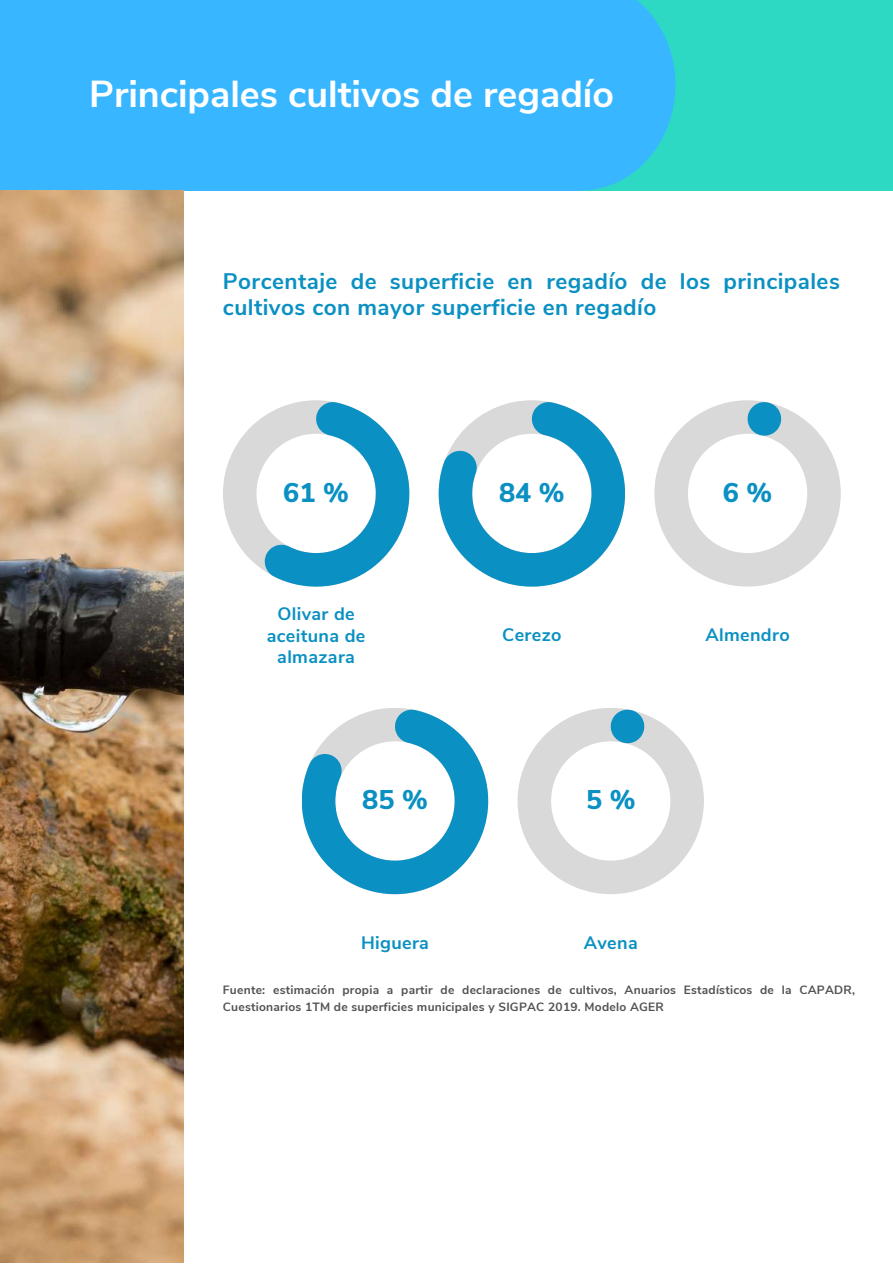
<style>
.page{position:relative;width:893px;height:1264px;background:#fff}
.page>*{position:absolute;margin:0;border:0;box-sizing:border-box;transform-origin:0 0}
.t1{font:700 37.5px "Nunito Sans";color:#fff}
.t2{font:800 27px "Nunito Sans";color:#0a90c2}
.t3{font:700 22.5px/25.8px "Nunito Sans";letter-spacing:.02em;color:#0a90c2}
.t4{font:700 18px/21.3px "Nunito Sans";letter-spacing:.02em;color:#0a90c2;text-align:center}
.t5{font:700 12px/17px "Nunito Sans";letter-spacing:.02em;color:#525252}
</style>
<div class="page">
<div style="left:580px;top:0;width:312px;height:191px;background:#2ed9c3"></div>
<div style="left:0;top:0;width:580px;height:191px;background:#38b6ff"></div>
<svg style="left:580px;top:0;width:95px;height:190px"></svg>
<svg style="left:223px;top:400px;width:186px;height:186px"></svg>
<svg style="left:438px;top:400px;width:187px;height:186px"></svg>
<svg style="left:654px;top:400px;width:186px;height:186px"></svg>
<svg style="left:302px;top:708px;width:186px;height:186px"></svg>
<svg style="left:517px;top:708px;width:186px;height:186px"></svg>
<img style="left:0;top:190px;width:183px;height:1072px">
<h1 class="t1" style="left:89px;top:69px;width:526px">Principales cultivos de regadío</h1>
<h3 class="t3" style="left:223px;top:269px;width:618px">Porcentaje de superficie en regadío de los principales cultivos con mayor superficie en regadío</h3>
<h2 class="t2" style="left:283px;top:474px;width:67px">61 %</h2>
<h2 class="t2" style="left:499px;top:474px;width:67px">84 %</h2>
<h2 class="t2" style="left:722px;top:474px;width:51px">6 %</h2>
<h3 class="t4" style="left:267px;top:603px;width:100px">Olivar de aceituna de almazara</h3>
<h3 class="t4" style="left:502px;top:625px;width:61px">Cerezo</h3>
<h3 class="t4" style="left:705px;top:625px;width:86px">Almendro</h3>
<h2 class="t2" style="left:362px;top:782px;width:67px">85 %</h2>
<h2 class="t2" style="left:586px;top:782px;width:51px">5 %</h2>
<h3 class="t4" style="left:361px;top:932px;width:69px">Higuera</h3>
<h3 class="t4" style="left:583px;top:932px;width:56px">Avena</h3>
<p class="t5" style="left:223px;top:981px;width:633px">Fuente: estimación propia a partir de declaraciones de cultivos, Anuarios Estadísticos de la CAPADR,<br>Cuestionarios 1TM de superficies municipales y SIGPAC 2019. Modelo AGER</p>
</div>
